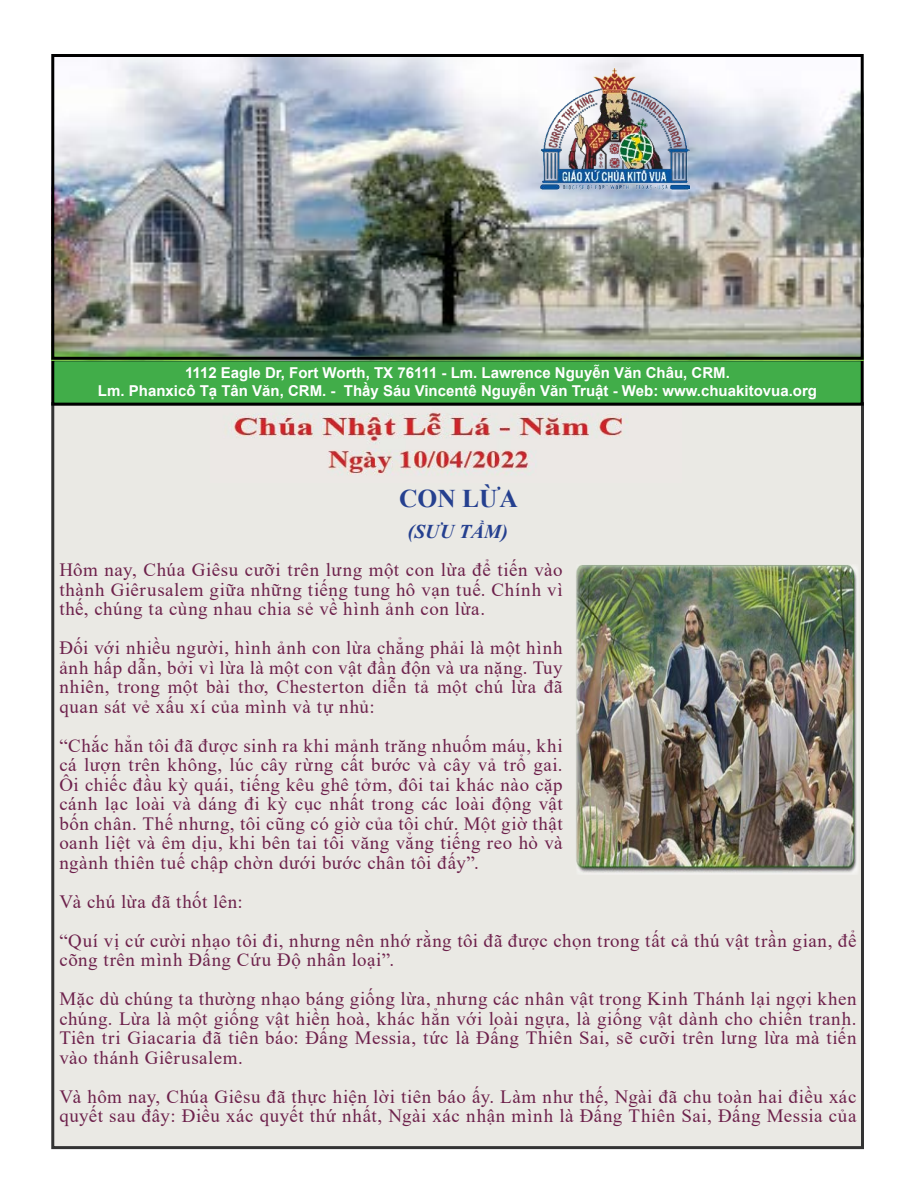
<style>
.page{position:relative;width:918px;height:1188px;background:#fff}
.page>*{position:absolute;margin:0;border:0;box-sizing:border-box;transform-origin:0 0}
.t1{font:700 25.5px "Times New Roman";color:#25408f}
.t2{font:italic 700 19.5px "Times New Roman";color:#25408f}
.t3{font:18.75px/19.5px "Times New Roman";letter-spacing:.03em;color:#6d214b;text-align:justify}
.t4{font:700 15px/18px "Arial";color:#fff;text-align:center}
</style>
<div class="page">
<div style="left:53px;top:404px;width:809px;height:744px;background:#eae9e4"></div>
<img style="left:233px;top:412px;width:392px;height:63px">
<div style="left:53px;top:360px;width:809px;height:44px;background:#41ad49"></div>
<div style="left:51px;top:358px;width:813px;height:48px;border:3px solid #000"></div>
<img style="left:51px;top:58px;width:813px;height:303px">
<div style="left:51px;top:54px;width:813px;height:306px;border:3px solid #000"></div>
<img style="left:534px;top:69px;width:155px;height:123px">
<img style="left:576px;top:565px;width:282px;height:309px">
<p class="t4" style="left:98px;top:364px;width:721px">1112 Eagle Dr, Fort Worth, TX 76111 - Lm. Lawrence Nguyễn Văn Châu, CRM.<br>Lm. Phanxicô Tạ Tân Văn, CRM. - Thầy Sáu Vincentê Nguyễn Văn Truật - Web: www.chuakitovua.org</p>
<h1 class="t1" style="left:399px;top:480px;width:120px">CON LỪA</h1>
<p class="t2" style="left:408px;top:518px;width:102px">(SƯU TẦM)</p>
<p class="t3" style="left:59px;top:559px;width:505px">Hôm nay, Chúa Giêsu cưỡi trên lưng một con lừa để tiến vào thành Giêrusalem giữa những tiếng tung hô vạn tuế. Chính vì thế, chúng ta cùng nhau chia sẻ về hình ảnh con lừa.</p>
<p class="t3" style="left:59px;top:637px;width:505px">Đối với nhiều người, hình ảnh con lừa chẳng phải là một hình ảnh hấp dẫn, bởi vì lừa là một con vật đần độn và ưa nặng. Tuy nhiên, trong một bài thơ, Chesterton diễn tả một chú lừa đã quan sát vẻ xấu xí của mình và tự nhủ:</p>
<p class="t3" style="left:59px;top:735px;width:505px">“Chắc hẳn tôi đã được sinh ra khi mảnh trăng nhuốm máu, khi cá lượn trên không, lúc cây rừng cất bước và cây vả trổ gai.<br>Ôi chiếc đầu kỳ quái, tiếng kêu ghê tởm, đôi tai khác nào cặp cánh lạc loài và dáng đi kỳ cục nhất trong các loài động vật bốn chân. Thế nhưng, tôi cũng có giờ của tôi chứ. Một giờ thật oanh liệt và êm dịu, khi bên tai tôi văng vẳng tiếng reo hò và ngành thiên tuế chập chờn dưới bước chân tôi đấy”.</p>
<p class="t3" style="left:59px;top:881px;width:799px;line-height:39px">Và chú lừa đã thốt lên:<br>“Quí vị cứ cười nhạo tôi đi, nhưng nên nhớ rằng tôi đã được chọn trong tất cả thú vật trần gian, để</p>
<p class="t3" style="left:59px;top:940px;width:799px;line-height:39px">cõng trên mình Đấng Cứu Độ nhân loại”.<br>Mặc dù chúng ta thường nhạo báng giống lừa, nhưng các nhân vật trong Kinh Thánh lại ngợi khen</p>
<p class="t3" style="left:59px;top:1008px;width:799px">chúng. Lừa là một giống vật hiền hoà, khác hẳn với loài ngựa, là giống vật dành cho chiến tranh.<br>Tiên tri Giacaria đã tiên báo: Đấng Messia, tức là Đấng Thiên Sai, sẽ cưỡi trên lưng lừa mà tiến vào thánh Giêrusalem.</p>
<p class="t3" style="left:59px;top:1086px;width:799px">Và hôm nay, Chúa Giêsu đã thực hiện lời tiên báo ấy. Làm như thế, Ngài đã chu toàn hai điều xác quyết sau đây: Điều xác quyết thứ nhất, Ngài xác nhận mình là Đấng Thiên Sai, Đấng Messia của</p>
</div>
